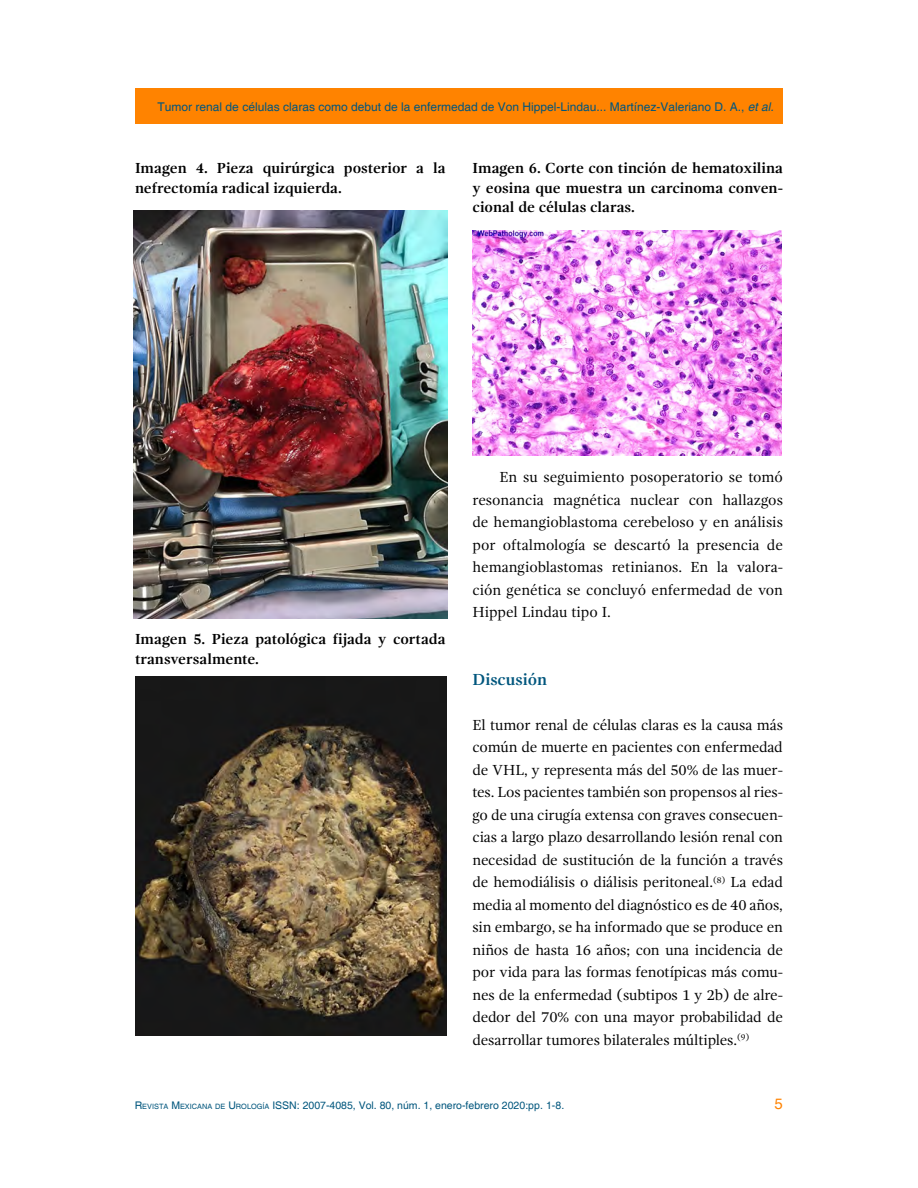
<style>
.page{position:relative;width:918px;height:1188px;background:#fff}
.page>*{position:absolute;margin:0;border:0;box-sizing:border-box;transform-origin:0 0}
.t1{font:700 16.5px "Gandhi Serif";color:#00567d}
.t2{font:15px/22.5px "Gandhi Serif";letter-spacing:-.01em;color:#000;text-align:justify}
.t3{font:700 15px/19.5px "Gandhi Serif";color:#000}
.t4{font:15px "Helvetica";color:#ff8300}
.t5{font:12px "Helvetica";color:#00567d}
.t6{font:10.5px "Helvetica";color:#00567d}
.s1{font-style:italic}
.s2{font-style:inherit}
.s3{font-size:7.35px}
</style>
<div class="page">
<div style="left:135px;top:89px;width:648px;height:35px;background:#ff8300"></div>
<img style="left:134px;top:211px;width:313px;height:407px">
<img style="left:135px;top:677px;width:312px;height:359px">
<img style="left:473px;top:231px;width:308px;height:224px">
<p class="t5" style="left:158px;top:100px;width:618px">Tumor renal de células claras como debut de la enfermedad de Von Hippel-Lindau... Martínez-Valeriano D. A., <span class="s1">et al.</span></p>
<p class="t3" style="left:135px;top:159px;width:312px">Imagen 4. Pieza quirúrgica posterior a la nefrectomía radical izquierda.</p>
<p class="t3" style="left:472px;top:159px;width:312px;text-align:justify">Imagen 6. Corte con tinción de hematoxilina y eosina que muestra un carcinoma conven&shy;cional de células claras.</p>
<p class="t3" style="left:135px;top:630px;width:312px">Imagen 5. Pieza patológica fijada y cortada transversalmente.</p>
<p class="t2" style="left:472px;top:466px;width:312px;text-indent:27px">En su seguimiento posoperatorio se tomó resonancia magnética nuclear con hallazgos de hemangioblastoma cerebeloso y en análisis por oftalmología se descartó la presencia de hemangioblastomas retinianos. En la valora&shy;ción genética se concluyó enfermedad de von Hippel Lindau tipo I.</p>
<p class="t1" style="left:472px;top:670px;width:76px">Discusión</p>
<p class="t2" style="left:472px;top:714px;width:312px">El tumor renal de células claras es la causa más común de muerte en pacientes con enfermedad de VHL, y representa más del 50% de las muer&shy;tes. Los pacientes también son propensos al ries&shy;go de una cirugía extensa con graves consecuen&shy;cias a largo plazo desarrollando lesión renal con necesidad de sustitución de la función a través de hemodiálisis o diálisis peritoneal.<sup>(8)</sup> La edad media al momento del diagnóstico es de 40 años, sin embargo, se ha informado que se produce en niños de hasta 16 años; con una incidencia de por vida para las formas fenotípicas más comu&shy;nes de la enfermedad (subtipos 1 y 2b) de alre&shy;dedor del 70% con una mayor probabilidad de desarrollar tumores bilaterales múltiples.<sup>(9)</sup></p>
<p class="t6" style="left:135px;top:1099px;width:431px"><span class="s2">R</span><span class="s3">EVISTA</span> <span class="s2">M</span><span class="s3">EXICANA DE</span> <span class="s2">U</span><span class="s3">ROLOGÍA</span> ISSN: 2007-4085, Vol. 80, núm. 1, enero-febrero 2020:pp. 1-8.</p>
<p class="t4" style="left:774px;top:1095px;width:10px">5</p>
</div>
